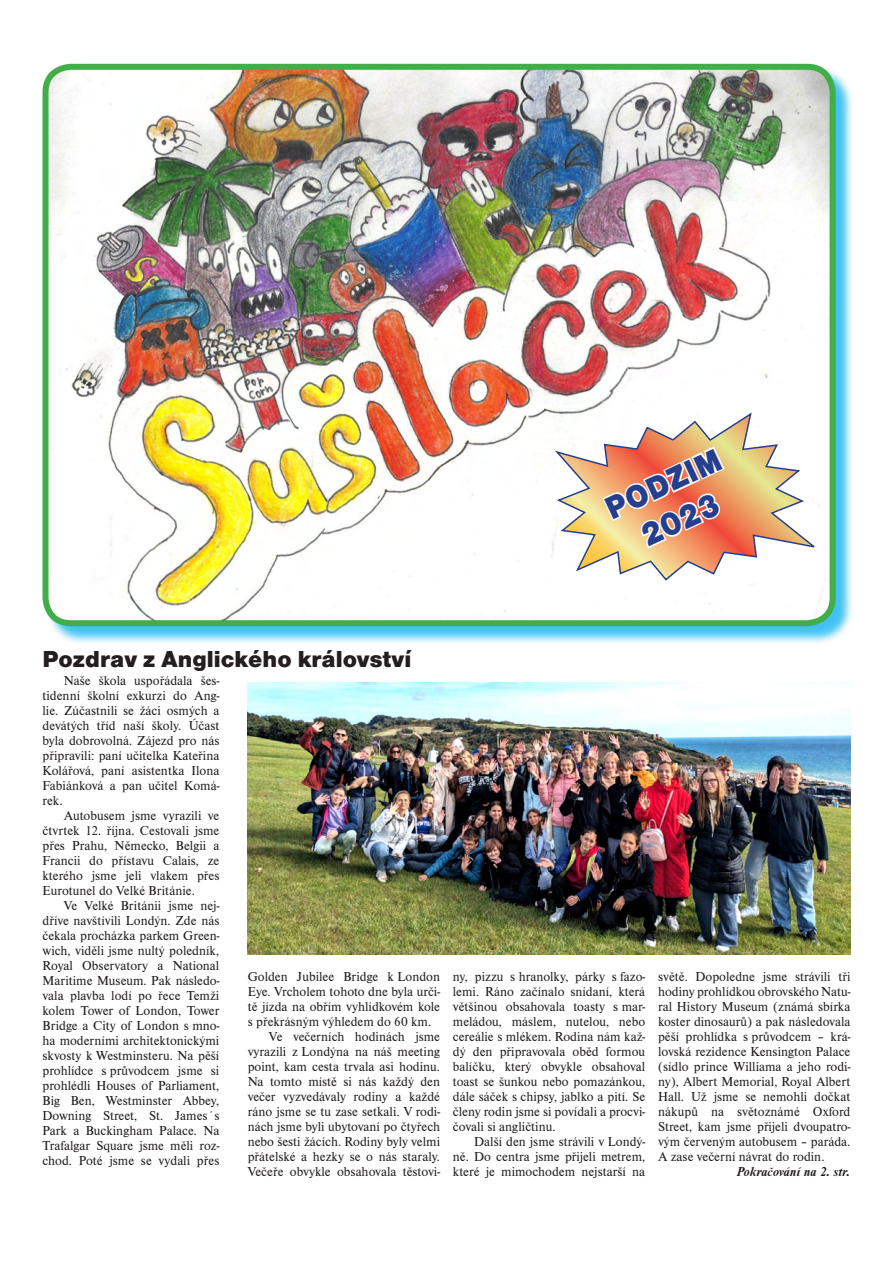
<style>
.page{position:relative;width:893px;height:1263px;background:#fff}
.page>*{position:absolute;margin:0;border:0;box-sizing:border-box;transform-origin:0 0}
.Titulek{font:33px "Nimbus Sans DOT Blac";color:#253f8e;scale:.93 1}
.Titulek-2{font:24px "Nimbus Sans DOT Blac";color:#231f20}
.text_text{font:13.5px/15px "Nimbus Roman DOT";color:#231f20;text-align:justify}
.text_text-2{font:italic 700 13.5px "Nimbus Roman DOT";color:#231f20}
</style>
<div class="page">
<div style="left:44px;top:65px;width:812px;height:581px;background:#00aeef;opacity:.75"></div>
<img style="left:46px;top:69px;width:786px;height:554px">
<div style="left:43px;top:64px;width:793px;height:562px;border:6px solid #40ae49;border-radius:26px"></div>
<svg style="left:553px;top:411px;width:267px;height:171px"></svg>
<svg style="left:557px;top:414px;width:257px;height:166px"></svg>
<img style="left:248px;top:682px;width:602px;height:273px">
<p class="Titulek" style="left:599px;top:492px;width:135px;rotate:-25deg">Podzim</p>
<p class="Titulek" style="left:635px;top:520px;width:91px;rotate:-25deg">2023</p>
<p class="Titulek-2" style="left:43px;top:645px;width:370px">Pozdrav z Anglického království</p>
<p class="text_text" style="left:43px;top:674px;width:178px;text-indent:21px">Naše škola uspořádala šes&shy;tidenní školní exkurzi do Ang&shy;lie. Zúčastnili se žáci osmých a devátých tříd naší školy. Účast byla dobrovolná. Zájezd pro nás připravili: paní učitelka Kateřina Kolářová, paní asistentka Ilona Fabiánková a pan učitel Komá&shy;rek.</p>
<p class="text_text" style="left:43px;top:809px;width:178px;text-indent:21px">Autobusem jsme vyrazili ve čtvrtek 1 2. října. Cestovali jsme přes Prahu, Německo, Belgii a Francii do přístavu Calais, ze kterého jsme jeli vlakem přes Eurotunel do Velké Británie.</p>
<p class="text_text" style="left:43px;top:899px;width:178px;text-indent:21px">Ve Velké Británii jsme nej&shy;dříve navštívili Londýn. Zde nás čekala procházka parkem Green&shy;wich, viděli jsme nultý poledník, Royal Observatory a National Maritime Museum. Pak následo&shy;vala plavba lodí po řece Temži kolem Tower of London, Tower Bridge a City of London s mno&shy;ha moderními architektonickými skvosty k Westminsteru. Na pěší prohlídce s průvodcem jsme si prohlédli Houses of Parliament, Big Ben, Westminster Abbey, Downing Street, St. James´s Park a Buckingham Palace. Na Trafalgar Square jsme měli roz&shy;chod. Poté jsme se vydali přes</p>
<p class="text_text" style="left:248px;top:969px;width:194px">Golden Jubilee Bridge k London Eye. Vrcholem tohoto dne byla urči&shy;tě jízda na obřím vyhlídkovém kole s překrásným výhledem do 60 km.</p>
<p class="text_text" style="left:248px;top:1029px;width:194px;text-indent:21px">Ve večerních hodinách jsme vyrazili z Londýna na náš meeting point, kam cesta trvala asi hodinu.<br>Na tomto místě si nás každý den večer vyzvedávaly rodiny a každé ráno jsme se tu zase setkali. V rodi&shy;nách jsme byli ubytovaní po čtyřech nebo šesti žácích. Rodiny byly velmi přátelské a hezky se o nás staraly.<br>Večeře obvykle obsahovala těstovi-</p>
<p class="text_text" style="left:453px;top:969px;width:194px">ny, pizzu s hranolky, párky s fazo&shy;lemi. Ráno začínalo snídaní, která většinou obsahovala toasty s mar&shy;meládou, máslem, nutelou, nebo cereálie s mlékem. Rodina nám kaž&shy;dý den připravovala oběd formou balíčku, který obvykle obsahoval toast se šunkou nebo pomazánkou, dále sáček s chipsy, jablko a pití. Se členy rodin jsme si povídali a procvi&shy;čovali si angličtinu.</p>
<p class="text_text" style="left:453px;top:1134px;width:194px;text-indent:21px">Další den jsme strávili v Londý&shy;ně. Do centra jsme přijeli metrem, které je mimochodem nejstarší na</p>
<p class="text_text" style="left:658px;top:969px;width:194px">světě. Dopoledne jsme strávili tři hodiny prohlídkou obrovského Natu&shy;ral History Museum (známá sbírka koster dinosaurů) a pak následovala pěší prohlídka s průvodcem – krá&shy;lovská rezidence Kensington Palace (sídlo prince Williama a jeho rodi&shy;ny), Albert Memorial, Royal Albert Hall. Už jsme se nemohli dočkat nákupů na světoznámé Oxford Street, kam jsme přijeli dvoupatro&shy;vým červeným autobusem – paráda.<br>A zase večerní návrat do rodin.</p>
<p class="text_text-2" style="left:736px;top:1164px;width:116px">Pokračování na 2. str.</p>
</div>
